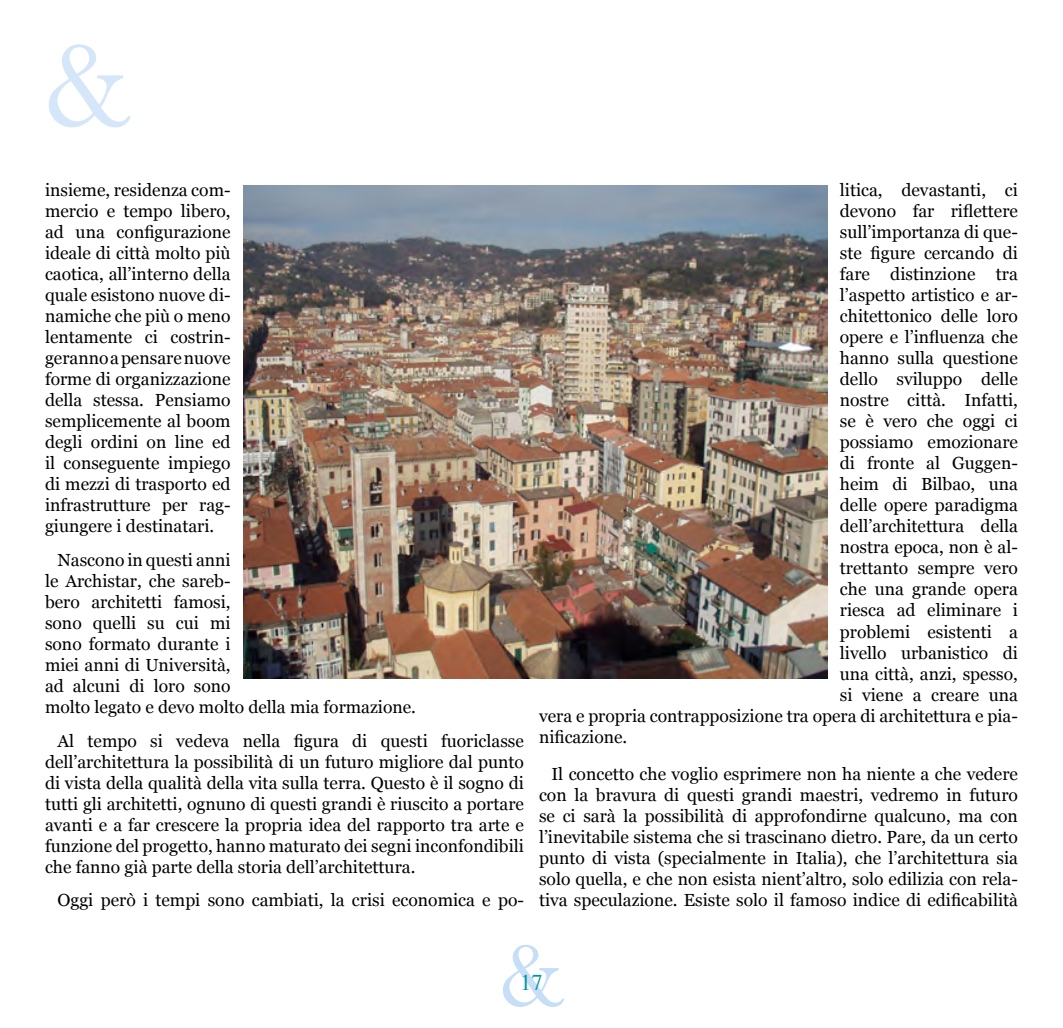
<style>
.page{position:relative;width:1063px;height:1028px;background:#fff}
.page>*{position:absolute;margin:0;border:0;box-sizing:border-box;transform-origin:0 0}
.t1{font:125px "Baskerville";color:#006fd7}
.t2{font:93.75px "Baskerville";color:#006fd7}
.t3{font:22.5px "Times";color:#0096a4}
.t4{font:17.5px/21px "Georgia";color:#000;text-align:justify}
</style>
<div class="page">
<img style="left:243px;top:186px;width:584px;height:492px">
<h1 class="t1" style="left:43px;top:11px;width:89px">&amp;</h1>
<p class="t4" style="left:45px;top:179px;width:187px">insieme, residenza com&shy;mercio e tempo libero, ad una configurazione ideale di città molto più caotica, all’interno della quale esistono nuove di&shy;namiche che più o meno lentamente ci costrin&shy;geranno a pensare nuove forme di organizzazione della stessa. Pensiamo semplicemente al boom degli ordini on line ed il conseguente impiego di mezzi di trasporto ed infrastrutture per rag&shy;giungere i destinatari.</p>
<p class="t4" style="left:45px;top:548px;width:372px;text-align:left;text-indent:12px">Nascono in questi anni<br>le Archistar, che sareb-<br>bero architetti famosi,<br>sono quelli su cui mi<br>sono formato durante i<br>miei anni di Università,<br>ad alcuni di loro sono<br>molto legato e devo molto della mia formazione.</p>
<p class="t4" style="left:45px;top:729px;width:481px;text-indent:12px">Al tempo si vedeva nella figura di questi fuoriclasse dell’architettura la possibilità di un futuro migliore dal punto di vista della qualità della vita sulla terra. Questo è il sogno di tutti gli architetti, ognuno di questi grandi è riuscito a portare avanti e a far crescere la propria idea del rapporto tra arte e funzione del progetto, hanno maturato dei segni inconfondibili che fanno già parte della storia dell’architettura.</p>
<p class="t4" style="left:57px;top:888px;width:468px">Oggi però i tempi sono cambiati, la crisi economica e po-</p>
<p class="t4" style="left:840px;top:179px;width:180px">litica, devastanti, ci</p>
<p class="t4" style="left:840px;top:200px;width:180px">devono far riflettere</p>
<p class="t4" style="left:840px;top:221px;width:180px">sull’importanza di que-</p>
<p class="t4" style="left:840px;top:242px;width:180px">ste figure cercando di</p>
<p class="t4" style="left:840px;top:263px;width:180px">fare distinzione tra</p>
<p class="t4" style="left:840px;top:284px;width:180px">l’aspetto artistico e ar-</p>
<p class="t4" style="left:840px;top:305px;width:180px">chitettonico delle loro</p>
<p class="t4" style="left:840px;top:326px;width:180px">opere e l’influenza che</p>
<p class="t4" style="left:840px;top:347px;width:180px">hanno sulla questione</p>
<p class="t4" style="left:840px;top:368px;width:180px">dello sviluppo delle</p>
<p class="t4" style="left:840px;top:389px;width:180px">nostre città. Infatti,</p>
<p class="t4" style="left:840px;top:410px;width:180px">se è vero che oggi ci</p>
<p class="t4" style="left:840px;top:431px;width:180px">possiamo emozionare</p>
<p class="t4" style="left:840px;top:452px;width:180px">di fronte al Guggen-</p>
<p class="t4" style="left:840px;top:473px;width:180px">heim di Bilbao, una</p>
<p class="t4" style="left:840px;top:494px;width:180px">delle opere paradigma</p>
<p class="t4" style="left:840px;top:515px;width:180px">dell’architettura della</p>
<p class="t4" style="left:840px;top:536px;width:180px">nostra epoca, non è al-</p>
<p class="t4" style="left:840px;top:557px;width:180px">trettanto sempre vero</p>
<p class="t4" style="left:840px;top:578px;width:180px">che una grande opera</p>
<p class="t4" style="left:840px;top:599px;width:180px">riesca ad eliminare i</p>
<p class="t4" style="left:840px;top:620px;width:180px">problemi esistenti a</p>
<p class="t4" style="left:840px;top:641px;width:180px">livello urbanistico di</p>
<p class="t4" style="left:840px;top:662px;width:180px">una città, anzi, spesso,</p>
<p class="t4" style="left:840px;top:683px;width:180px">si viene a creare una</p>
<p class="t4" style="left:539px;top:704px;width:480px">vera e propria contrapposizione tra opera di architettura e pia-</p>
<p class="t4" style="left:539px;top:725px;width:90px">nificazione.</p>
<p class="t4" style="left:539px;top:762px;width:481px;text-indent:12px">Il concetto che voglio esprimere non ha niente a che vedere con la bravura di questi grandi maestri, vedremo in futuro se ci sarà la possibilità di approfondirne qualcuno, ma con l’inevitabile sistema che si trascinano dietro. Pare, da un certo punto di vista (specialmente in Italia), che l’architettura sia solo quella, e che non esista nient’altro, solo edilizia con rela&shy;tiva speculazione. Esiste solo il famoso indice di edificabilità</p>
<h2 class="t2" style="left:499px;top:920px;width:67px">&amp;</h2>
<p class="t3" style="left:520px;top:961px;width:24px">17</p>
</div>
